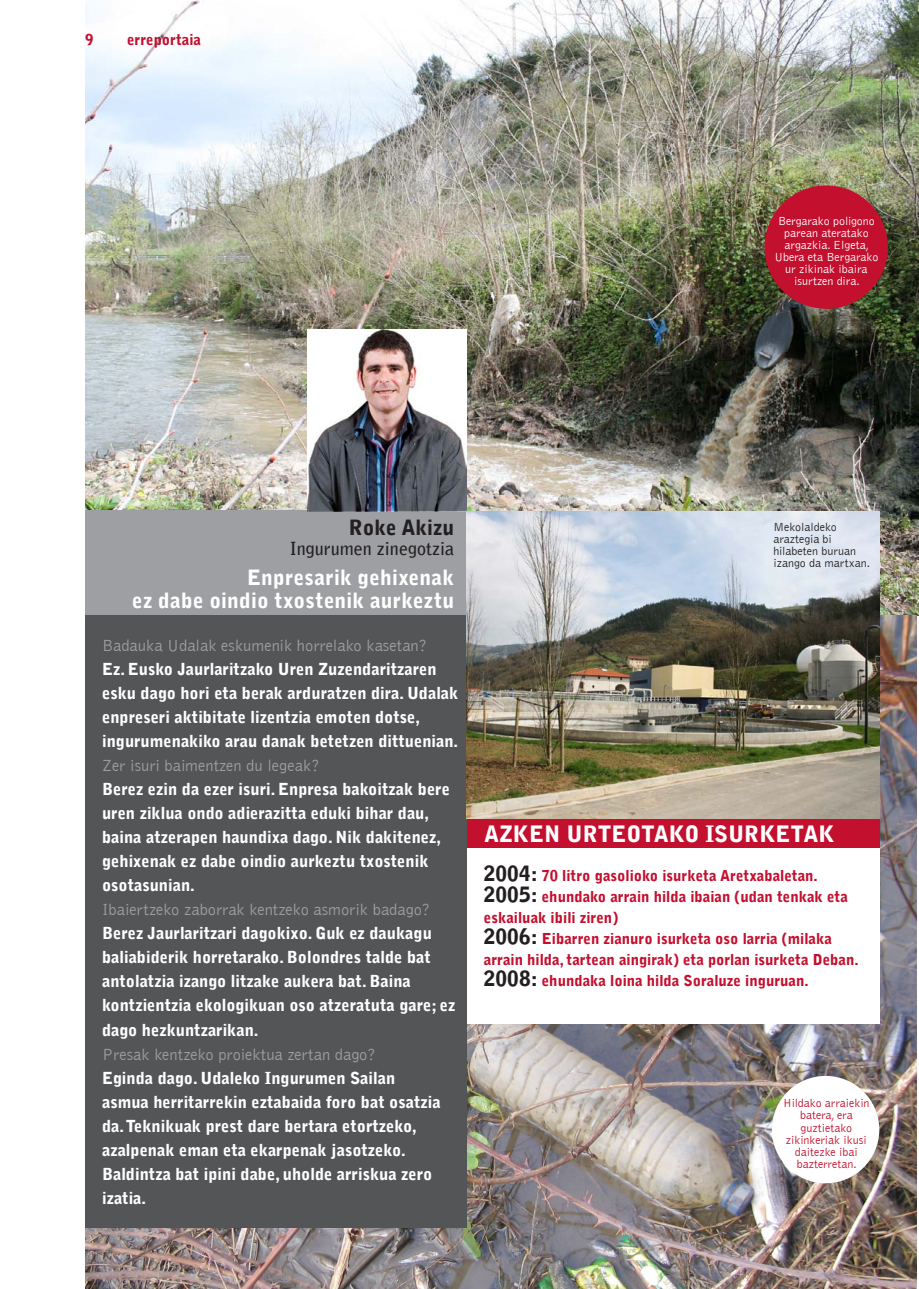
<style>
.page{position:relative;width:919px;height:1289px;background:#fff}
.page>*{position:absolute;margin:0;border:0;box-sizing:border-box;transform-origin:0 0}
.t1{font:900 22.5px "Bell Gothic";color:#fff}
.t2{font:900 21px/22.5px "Bell Gothic";letter-spacing:.015em;color:#fff;text-align:right}
.t3{font:900 21px "Bell Gothic";color:#231f20}
.t4{font:700 18px "Bell Gothic";color:#231f20}
.t5{font:900 16.5px/24px "Bell Gothic";color:#fff}
.t6{font:300 16.5px "Bell Gothic";color:#9d9fa2}
.t7{font:900 15px/21px "Bell Gothic";color:#c3102f}
.t8{font:900 15px "Bell Gothic Std";color:#c3102f}
.t9{font:300 12px/12px "Bell Gothic";color:#fff;text-align:center}
.t10{font:300 12px/12px "Bell Gothic";color:#c3102f;text-align:center}
.t11{font:300 12px/12px "Bell Gothic";color:#231f20}
.s1{font-size:21px;color:#231f20}
</style>
<div class="page">
<img style="left:85px;top:0;width:833px;height:615px">
<img style="left:85px;top:615px;width:831px;height:673px">
<div style="left:85px;top:615px;width:382px;height:612px;background:#545557"></div>
<div style="left:764px;top:185px;width:123px;height:124px;background:#c3102f;border-radius:50%"></div>
<div style="left:85px;top:510px;width:382px;height:105px;background:#9d9fa2"></div>
<div style="left:467px;top:848px;width:412px;height:175px;background:#fff"></div>
<div style="left:467px;top:817px;width:412px;height:31px;background:#c3102f"></div>
<img style="left:467px;top:511px;width:412px;height:307px">
<img style="left:307px;top:330px;width:160px;height:181px">
<div style="left:771px;top:1075px;width:108px;height:108px;background:#fff;border-radius:50%"></div>
<p class="t8" style="left:85px;top:30px;width:10px">9</p>
<p class="t8" style="left:127px;top:30px;width:75px">erreportaia</p>
<p class="t9" style="left:774px;top:215px;width:105px">Bergarako poligono parean ateratako argazkia. Elgeta,<br>Ubera eta Bergarako ur zikinak ibaira isurtzen dira.</p>
<p class="t3" style="left:349px;top:515px;width:107px">Roke Akizu</p>
<p class="t4" style="left:290px;top:537px;width:166px">Ingurumen zinegotzia</p>
<p class="t2" style="left:132px;top:566px;width:323px">Enpresarik gehixenak<br>ez dabe oindio txostenik aurkeztu</p>
<p class="t6" style="left:102px;top:637px;width:326px">Badauka Udalak eskumenik horrelako kasetan?</p>
<p class="t5" style="left:102px;top:657px;width:358px">Ez. Eusko Jaurlaritzako Uren Zuzendaritzaren esku dago hori eta berak arduratzen dira. Udalak enpreseri aktibitate lizentzia emoten dotse, ingurumenakiko arau danak betetzen dittuenian.</p>
<p class="t6" style="left:102px;top:757px;width:219px">Zer isuri baimentzen du legeak?</p>
<p class="t5" style="left:102px;top:777px;width:349px">Berez ezin da ezer isuri. Enpresa bakoitzak bere uren ziklua ondo adierazitta eduki bihar dau, baina atzerapen haundixa dago. Nik dakitenez, gehixenak ez dabe oindio aurkeztu txostenik osotasunian.</p>
<p class="t6" style="left:102px;top:901px;width:329px">Ibaiertzeko zaborrak kentzeko asmorik badago?</p>
<p class="t5" style="left:102px;top:921px;width:355px">Berez Jaurlaritzari dagokixo. Guk ez daukagu baliabiderik horretarako. Bolondres talde bat antolatzia izango litzake aukera bat. Baina kontzientzia ekologikuan oso atzeratuta gare; ez dago hezkuntzarikan.</p>
<p class="t6" style="left:102px;top:1045px;width:275px">Presak kentzeko proiektua zertan dago?</p>
<p class="t5" style="left:102px;top:1065px;width:340px">Eginda dago. Udaleko Ingurumen Sailan asmua herritarrekin eztabaida foro bat osatzia da. Teknikuak prest dare bertara etortzeko, azalpenak eman eta ekarpenak jasotzeko.<br>Baldintza bat ipini dabe, uholde arriskua zero izatia.</p>
<p class="t11" style="left:773px;top:521px;width:98px">Mekolaldeko araztegia bi hilabeten buruan izango da martxan.</p>
<h1 class="t1" style="left:484px;top:820px;width:352px">AZKEN URTEOTAKO ISURKETAK</h1>
<p class="t7" style="left:484px;top:865px;width:376px"><span class="s1">2004:</span> 70 litro gasolioko isurketa Aretxabaletan.<br><span class="s1">2005:</span> ehundako arrain hilda ibaian (udan tenkak eta eskailuak ibili ziren)<br><span class="s1">2006:</span> Eibarren zianuro isurketa oso larria (milaka arrain hilda, tartean aingirak) eta porlan isurketa Deban.<br><span class="s1">2008:</span> ehundaka loina hilda Soraluze inguruan.</p>
<p class="t10" style="left:783px;top:1097px;width:88px">Hildako arraiekin batera, era guztietako zikinkeriak ikusi daitezke ibai bazterretan.</p>
</div>
